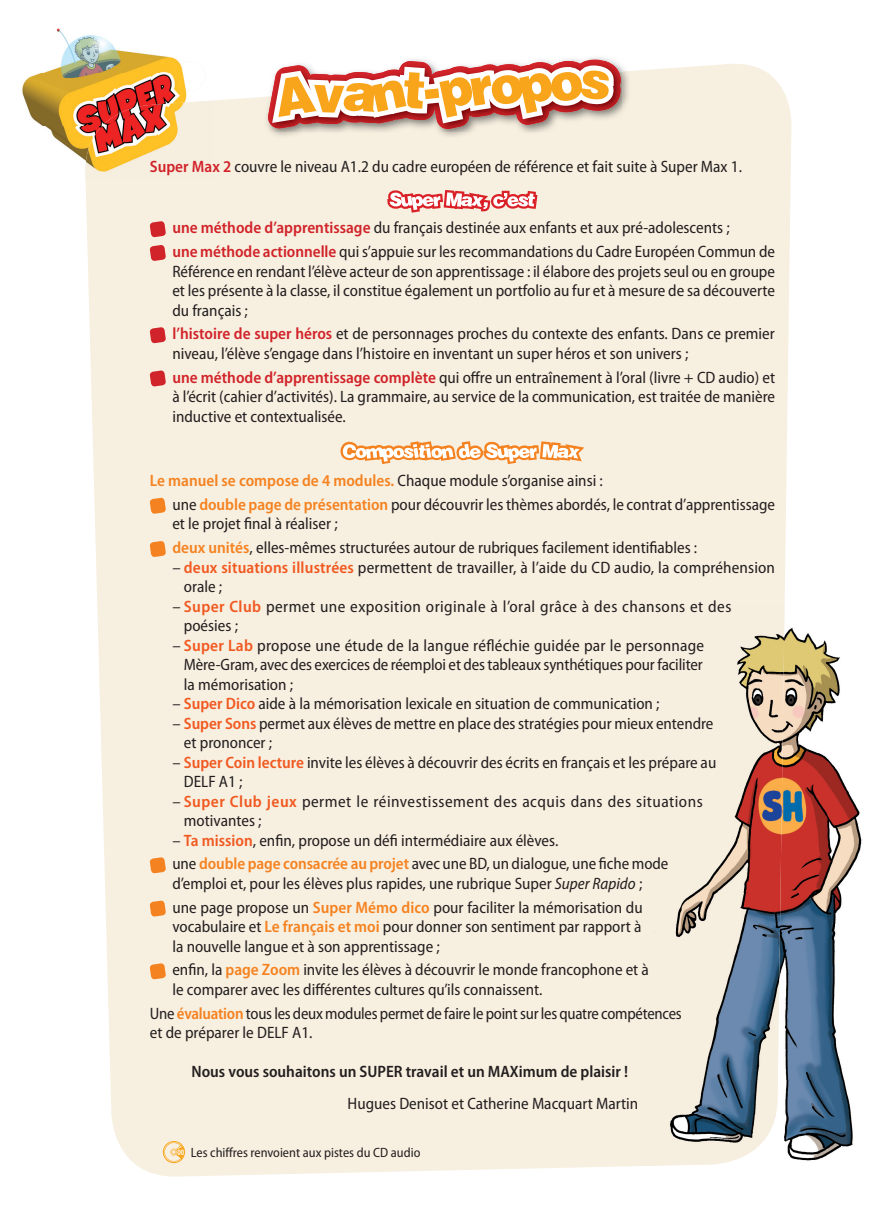
<style>
.page{position:relative;width:893px;height:1212px;background:#fff}
.page>*{position:absolute;margin:0;border:0;box-sizing:border-box;transform-origin:0 0}
.t1{font:semi-condensed 16.5px/19.5px "Myriad Pro";color:#231f20}
.t2{font:semi-condensed 16.5px/19.5px "Myriad Pro";letter-spacing:.025em;color:#231f20}
.t3{font:semi-condensed 16.5px/19.5px "Myriad Pro";letter-spacing:.03em;color:#231f20}
.t4{font:600 semi-condensed 16.5px "Myriad Pro";color:#231f20}
.t5{font:semi-condensed 13.5px "Myriad Pro";color:#231f20}
.s1{font-weight:600;color:#d1232a}
.s2{font-weight:600;color:#f58220}
.s3{font-weight:600;color:#f15921}
.s4{font-style:italic}
.s5{font-weight:600;font-stretch:condensed;font-size:8.25px;color:#fff}
</style>
<div class="page">
<div style="left:85px;top:64px;width:707px;height:1113px;background:#f7efdf"></div>
<img style="left:43px;top:28px;width:171px;height:45px">
<img style="left:22px;top:73px;width:91px;height:54px">
<img style="left:113px;top:73px;width:101px;height:27px">
<img style="left:46px;top:127px;width:38px;height:33px">
<img style="left:84px;top:100px;width:130px;height:81px">
<img style="left:785px;top:605px;width:77px;height:475px">
<img style="left:743px;top:1080px;width:110px;height:97px">
<img style="left:641px;top:1166px;width:102px;height:11px">
<img style="left:641px;top:605px;width:144px;height:561px">
<svg style="left:149px;top:221px;width:17px;height:17px"></svg>
<svg style="left:149px;top:245px;width:17px;height:16px"></svg>
<svg style="left:149px;top:327px;width:17px;height:17px"></svg>
<svg style="left:149px;top:370px;width:17px;height:17px"></svg>
<svg style="left:149px;top:497px;width:17px;height:17px"></svg>
<svg style="left:149px;top:541px;width:17px;height:16px"></svg>
<svg style="left:149px;top:857px;width:17px;height:17px"></svg>
<svg style="left:149px;top:900px;width:17px;height:17px"></svg>
<svg style="left:149px;top:963px;width:17px;height:17px"></svg>
<img style="left:264px;top:71px;width:366px;height:67px">
<svg style="left:266px;top:57px;width:356px;height:475px;background:#f4e2ce"></svg>
<svg style="left:163px;top:1141px;width:24px;height:22px"></svg>
<p class="t1" style="left:150px;top:158px;width:594px"><span class="s1">Super Max 2</span> couvre le niveau A1.2 du cadre européen de référence et fait suite à Super Max 1.</p>
<p class="t1" style="left:172px;top:217px;width:604px;line-height:23.7px"><span class="s1">une méthode d’apprentissage</span> du français destinée aux enfants et aux pré-adolescents ;<br><span class="s1">une méthode actionnelle</span> qui s’appuie sur les recommandations du Cadre Européen Commun de</p>
<p class="t1" style="left:172px;top:262px;width:604px;text-align:justify">Référence en rendant l’élève acteur de son apprentissage : il élabore des projets seul ou en groupe et les présente à la classe, il constitue également un portfolio au fur et à mesure de sa découverte du français ;</p>
<p class="t1" style="left:172px;top:325px;width:604px"><span class="s1">l’histoire de super héros</span> et de personnages proches du contexte des enfants. Dans ce premier niveau, l’élève s’engage dans l’histoire en inventant un super héros et son univers ;</p>
<p class="t1" style="left:172px;top:368px;width:604px;text-align:justify"><span class="s1">une méthode d’apprentissage complète</span> qui offre un entraînement à l’oral (livre + CD audio) et à l’écrit (cahier d’activités). La grammaire, au service de la communication, est traitée de manière inductive et contextualisée.</p>
<p class="t1" style="left:172px;top:470px;width:604px;line-height:23.7px;text-indent:-22px"><span class="s2">Le manuel se compose de 4 modules.</span> Chaque module s’organise ainsi :<br>une <span class="s2">double page de présentation</span> pour découvrir les thèmes abordés, le contrat d’apprentissage</p>
<p class="t1" style="left:172px;top:513px;width:526px;line-height:23.7px">et le projet final à réaliser ;<br><span class="s2">deux unités</span>, elles-mêmes structurées autour de rubriques facilement identifiables :</p>
<p class="t1" style="left:184px;top:559px;width:593px;text-indent:-11px">– <span class="s3">deux situations illustrées</span> permettent de travailler, à l’aide du CD audio, la compréhension orale ;</p>
<p class="t2" style="left:184px;top:598px;width:549px;text-indent:-11px">– <span class="s3">Super Club</span> permet une exposition originale à l’oral grâce à des chansons et des poésies ;</p>
<p class="t1" style="left:184px;top:637px;width:522px;text-align:justify;text-indent:-11px">– <span class="s3">Super Lab</span> propose une étude de la langue réfléchie guidée par le personnage Mère-Gram, avec des exercices de réemploi et des tableaux synthétiques pour faciliter la mémorisation ;</p>
<p class="t1" style="left:172px;top:695px;width:489px">– <span class="s3">Super Dico</span> aide à la mémorisation lexicale en situation de communication ;</p>
<p class="t1" style="left:184px;top:715px;width:531px;text-indent:-11px">– <span class="s3">Super Sons</span> permet aux élèves de mettre en place des stratégies pour mieux entendre et prononcer ;</p>
<p class="t1" style="left:184px;top:754px;width:534px;text-indent:-11px">– <span class="s3">Super Coin lecture</span> invite les élèves à découvrir des écrits en français et les prépare au<br>DELF A1 ;</p>
<p class="t3" style="left:184px;top:793px;width:520px;text-indent:-11px">– <span class="s3">Super Club jeux</span> permet le réinvestissement des acquis dans des situations motivantes ;</p>
<p class="t1" style="left:172px;top:829px;width:497px;line-height:23.7px">– <span class="s3">Ta mission</span>, enfin, propose un défi intermédiaire aux élèves.<br>une <span class="s2">double page consacrée au projet</span> avec une BD, un dialogue, une fiche mode</p>
<p class="t1" style="left:172px;top:873px;width:472px;line-height:23.7px">d’emploi et, pour les élèves plus rapides, une rubrique Super <span class="s4">Super Rapido</span> ; une page propose un <span class="s2">Super Mémo dico</span> pour faciliter la mémorisation du</p>
<p class="t1" style="left:172px;top:918px;width:470px">vocabulaire et <span class="s2">Le français et moi</span> pour donner son sentiment par rapport à la nouvelle langue et à son apprentissage ;</p>
<p class="t1" style="left:172px;top:961px;width:478px">enfin, la <span class="s2">page Zoom</span> invite les élèves à découvrir le monde francophone et à le comparer avec les différentes cultures qu’ils connaissent.</p>
<p class="t1" style="left:150px;top:1005px;width:533px">Une <span class="s2">évaluation</span> tous les deux modules permet de faire le point sur les quatre compétences et de préparer le DELF A1.</p>
<p class="t4" style="left:192px;top:1065px;width:438px">Nous vous souhaitons un SUPER travail et un MAXimum de plaisir !</p>
<p class="t1" style="left:348px;top:1095px;width:292px">Hugues Denisot et Catherine Macquart Martin</p>
<p class="t5" style="left:177px;top:1147px;width:244px"><span class="s5">00</span> Les chiffres renvoient aux pistes du CD audio</p>
</div>
